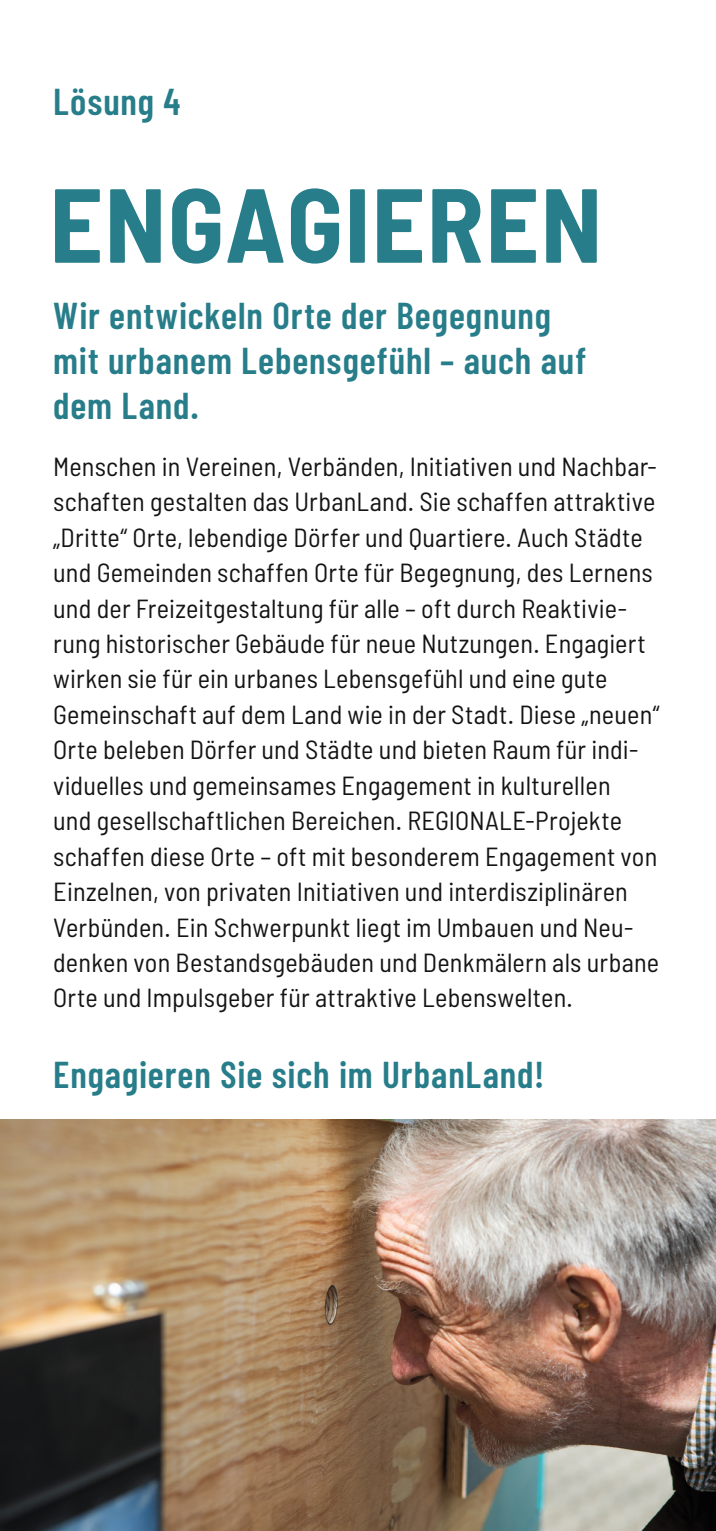
<style>
.page{position:relative;width:716px;height:1531px;background:#fff}
.page>*{position:absolute;margin:0;border:0;box-sizing:border-box;transform-origin:0 0}
.t1{font:700 semi-condensed 105px "Barlow";letter-spacing:.015em;color:#277d89}
.t2{font:600 37.5px/45px "Barlow Condensed";letter-spacing:.025em;color:#277d89}
.t3{font:semi-condensed 26.25px/35.5px "Barlow";letter-spacing:.005em;color:#131413}
</style>
<div class="page">
<img style="left:0;top:1120px;width:716px;height:411px">
<h2 class="t2" style="left:53px;top:79px;width:129px">Lösung 4</h2>
<h1 class="t1" style="left:49px;top:160px;width:554px">ENGAGIEREN</h1>
<h2 class="t2" style="left:53px;top:292px;width:534px">Wir entwickeln Orte der Begegnung mit urbanem Lebensgefühl – auch auf dem Land.</h2>
<p class="t3" style="left:53px;top:448px;width:608px">Menschen in Vereinen, Verbänden, Initiativen und Nachbar&shy;schaften gestalten das UrbanLand. Sie schaffen attraktive „Dritte“ Orte, lebendige Dörfer und Quartiere. Auch Städte und Gemeinden schaffen Orte für Begegnung, des Lernens und der Freizeitgestaltung für alle – oft durch Reaktivie&shy;rung historischer Gebäude für neue Nutzungen. Engagiert wirken sie für ein urbanes Lebensgefühl und eine gute Gemeinschaft auf dem Land wie in der Stadt. Diese „neuen“ Orte beleben Dörfer und Städte und bieten Raum für indi&shy;viduelles und gemeinsames Engagement in kulturellen<br>und gesellschaftlichen Bereichen. REGIONALE-Projekte schaffen diese Orte – oft mit besonderem Engagement von Einzelnen, von privaten Initiativen und interdisziplinären Verbünden. Ein Schwerpunkt liegt im Umbauen und Neu&shy;denken von Bestandsgebäuden und Denkmälern als urbane Orte und Impulsgeber für attraktive Lebenswelten.</p>
<h2 class="t2" style="left:53px;top:1051px;width:492px">Engagieren Sie sich im UrbanLand!</h2>
</div>
